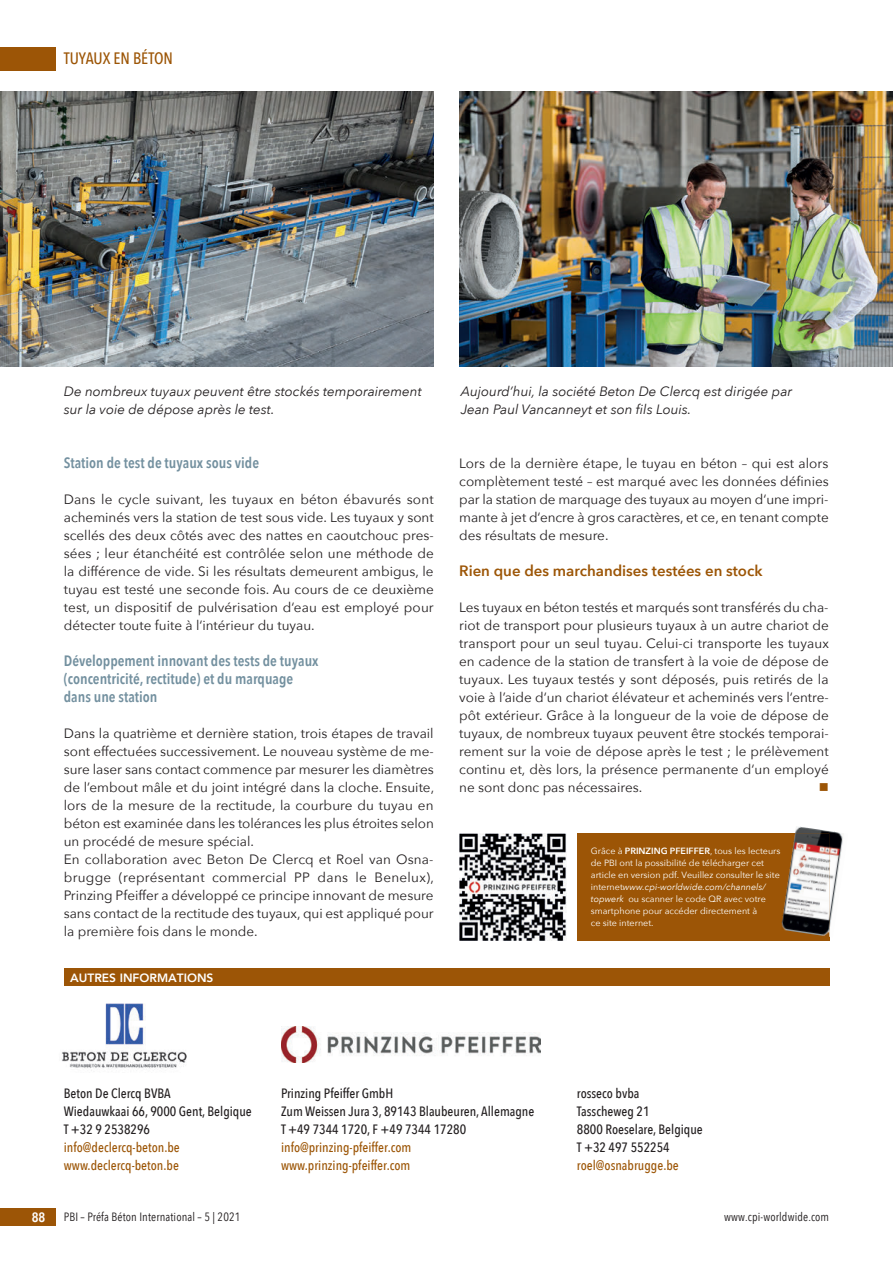
<style>
.page{position:relative;width:893px;height:1263px;background:#fff}
.page>*{position:absolute;margin:0;border:0;box-sizing:border-box;transform-origin:0 0}
.t1{font:500 16.5px "Avenir Next Condensed";color:#9c5506}
.t2{font:600 15px/18px "Avenir Next Condensed";color:#73909f}
.t3{font:600 15px "Avenir Next";color:#9c5506}
.t4{font:13.5px/18px "Avenir Next";color:#231f20;text-align:justify}
.t5{font:500 13.5px/18px "Avenir Next Condensed";color:#231f20}
.t6{font:italic 13.5px/18px "Avenir Next";color:#231f20}
.t7{font:500 13.5px/18px "Avenir Next Condensed";color:#9c5506}
.t8{font:600 13.5px "Avenir Next Condensed";color:#fff}
.t9{font:13.5px "Wingdings";color:#9c5506}
.t10{font:12px "Avenir Next Condensed";letter-spacing:.01em;color:#231f20}
.t11{font:800 12px "Avenir";color:#fff}
.t12{font:9px/12px "Avenir Next";color:#fff}
.s1{font-weight:600}
.s2{font-style:italic}
</style>
<div class="page">
<div style="left:0;top:47px;width:55px;height:23px;background:#9c5506"></div>
<div style="left:0;top:1208px;width:55px;height:18px;background:#9c5506"></div>
<div style="left:64px;top:969px;width:765px;height:17px;background:#9c5506"></div>
<img style="left:61px;top:1003px;width:126px;height:68px">
<div style="left:577px;top:833px;width:252px;height:108px;background:#9c5506"></div>
<img style="left:459px;top:833px;width:107px;height:108px">
<img style="left:795px;top:826px;width:48px;height:111px">
<img style="left:781px;top:833px;width:48px;height:104px">
<img style="left:281px;top:1027px;width:259px;height:35px">
<img style="left:0;top:91px;width:434px;height:275px">
<img style="left:459px;top:91px;width:434px;height:275px">
<p class="t1" style="left:64px;top:49px;width:111px">TUYAUX EN BÉTON</p>
<p class="t6" style="left:64px;top:382px;width:360px">De nombreux tuyaux peuvent être stockés temporairement sur la voie de dépose après le test.</p>
<p class="t6" style="left:461px;top:382px;width:333px">Aujourd’hui, la société Beton De Clercq est dirigée par<br>Jean Paul Vancanneyt et son fils Louis.</p>
<p class="t2" style="left:64px;top:453px;width:197px">Station de test de tuyaux sous vide</p>
<p class="t4" style="left:64px;top:490px;width:372px">Dans le cycle suivant, les tuyaux en béton ébavurés sont acheminés vers la station de test sous vide. Les tuyaux y sont scellés des deux côtés avec des nattes en caoutchouc pres&shy;sées ; leur étanchéité est contrôlée selon une méthode de la différence de vide. Si les résultats demeurent ambigus, le tuyau est testé une seconde fois. Au cours de ce deuxième test, un dispositif de pulvérisation d‘eau est employé pour détecter toute fuite à l‘intérieur du tuyau.</p>
<p class="t2" style="left:64px;top:651px;width:256px">Développement innovant des tests de tuyaux (concentricité, rectitude) et du marquage dans une station</p>
<p class="t4" style="left:64px;top:724px;width:372px;text-align:left">Dans la quatrième et dernière station, trois étapes de travail sont effectuées successivement. Le nouveau système de me&shy;sure laser sans contact commence par mesurer les diamètres de l’embout mâle et du joint intégré dans la cloche. Ensuite, lors de la mesure de la rectitude, la courbure du tuyau en béton est examinée dans les tolérances les plus étroites selon un procédé de mesure spécial.<br>En collaboration avec Beton De Clercq et Roel van Osna&shy;brugge (représentant commercial PP dans le Benelux), Prinzing Pfeiffer a développé ce principe innovant de mesure sans contact de la rectitude des tuyaux, qui est appliqué pour la première fois dans le monde.</p>
<p class="t11" style="left:70px;top:968px;width:145px">AUTRES INFORMATIONS</p>
<p class="t4" style="left:459px;top:454px;width:371px">Lors de la dernière étape, le tuyau en béton – qui est alors complètement testé – est marqué avec les données définies par la station de marquage des tuyaux au moyen d‘une impri&shy;mante à jet d‘encre à gros caractères, et ce, en tenant compte des résultats de mesure.</p>
<p class="t3" style="left:459px;top:558px;width:305px">Rien que des marchandises testées en stock</p>
<p class="t4" style="left:459px;top:598px;width:371px">Les tuyaux en béton testés et marqués sont transférés du cha&shy;riot de transport pour plusieurs tuyaux à un autre chariot de transport pour un seul tuyau. Celui-ci transporte les tuyaux en cadence de la station de transfert à la voie de dépose de tuyaux. Les tuyaux testés y sont déposés, puis retirés de la voie à l’aide d‘un chariot élévateur et acheminés vers l‘entre&shy;pôt extérieur. Grâce à la longueur de la voie de dépose de tuyaux, de nombreux tuyaux peuvent être stockés temporai&shy;rement sur la voie de dépose après le test ; le prélèvement continu et, dès lors, la présence permanente d‘un employé ne sont donc pas nécessaires.</p>
<p class="t9" style="left:819px;top:780px;width:12px">■</p>
<p class="t12" style="left:591px;top:844px;width:191px">Grâce à <span class="s1">PRINZING PFEIFFER</span>, tous les lecteurs de PBI ont la possibilité de télécharger cet article en version pdf. Veuillez consulter le site internet<span class="s2">www.cpi-worldwide.com/channels/ topwerk</span> ou scanner le code QR avec votre smart phone pour accéder directement à<br>ce site internet.</p>
<p class="t5" style="left:64px;top:1084px;width:190px">Beton De Clercq BVBA<br>Wiedauwkaai 66, 9000 Gent, Belgique<br>T +32 9 2538296</p>
<p class="t7" style="left:64px;top:1138px;width:118px">info@declercq-beton.be www.declercq-beton.be</p>
<p class="t5" style="left:281px;top:1084px;width:255px">Prinzing Pfeiffer GmbH<br>Zum Weissen Jura 3, 89143 Blaubeuren, Allemagne<br>T +49 7344 1720, F +49 7344 17280</p>
<p class="t7" style="left:281px;top:1138px;width:132px">info@prinzing-pfeiffer.com www.prinzing-pfeiffer.com</p>
<p class="t5" style="left:577px;top:1084px;width:127px">rosseco bvba<br>Tasscheweg 21<br>8800 Roeselare, Belgique<br>T +32 497 552254</p>
<p class="t7" style="left:577px;top:1156px;width:103px">roel@osnabrugge.be</p>
<p class="t8" style="left:32px;top:1206px;width:15px">88</p>
<p class="t10" style="left:64px;top:1207px;width:178px">PBI – Préfa Béton International – 5 | 2021</p>
<p class="t10" style="left:724px;top:1207px;width:107px">www.cpi-worldwide.com</p>
</div>
